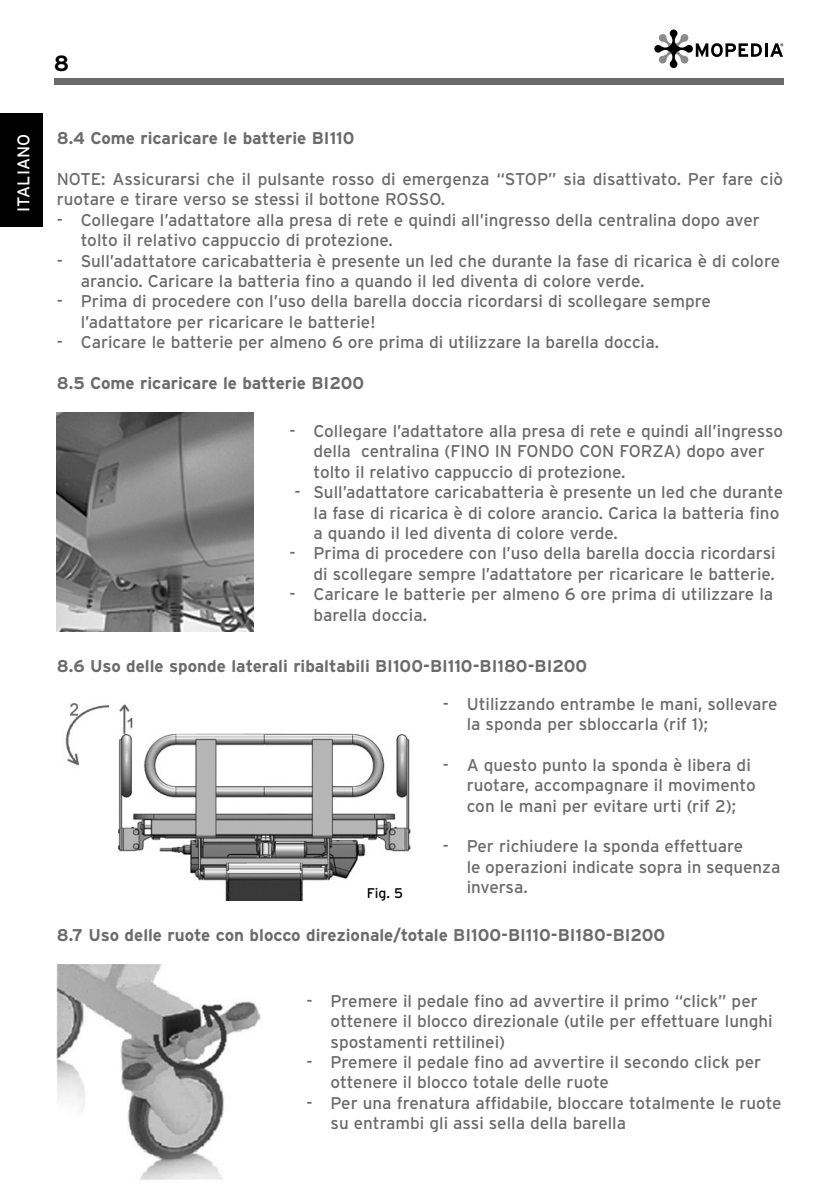
<style>
.page{position:relative;width:840px;height:1191px;background:#fff}
.page>*{position:absolute;margin:0;border:0;box-sizing:border-box;transform-origin:0 0}
.t1{font:700 22px "Interstate";color:#000}
.t2{font:17px/20.4px "Interstate";color:#6b6b6b}
.t3{font:700 17px "Interstate";color:#6b6b6b}
.t4{font:17px "Interstate";letter-spacing:.005em;color:#fff}
.t5{font:14px "Interstate";color:#000}
</style>
<div class="page">
<div style="left:54px;top:78px;width:728px;height:7px;background:#6b6b6b"></div>
<svg style="left:654px;top:29px;width:107px;height:39px"></svg>
<hr style="left:764px;top:43px;width:3px;height:14px;background:#000">
<svg style="left:770px;top:43px;width:12px;height:14px"></svg>
<div style="left:0;top:113px;width:43px;height:114px;background:#000"></div>
<img style="left:57px;top:413px;width:196px;height:218px">
<img style="left:65px;top:703px;width:346px;height:197px">
<img style="left:57px;top:964px;width:204px;height:216px">
<p class="t1" style="left:54px;top:51px;width:17px">8</p>
<p class="t4" style="left:14px;top:212px;width:79px;rotate:-90deg">ITALIANO</p>
<p class="t3" style="left:57px;top:129px;width:299px">8.4 Come ricaricare le batterie BI110</p>
<p class="t2" style="left:57px;top:169px;width:727px">NOTE: Assicurarsi che il pulsante rosso di emergenza “STOP” sia disattivato. Per fare ciò ruotare e tirare verso se stessi il bottone ROSSO.</p>
<p class="t2" style="left:81px;top:209px;width:680px;text-indent:-24px">- Collegare l’adattatore alla presa di rete e quindi all’ingresso della centralina dopo aver tolto il relativo cappuccio di protezione.</p>
<p class="t2" style="left:81px;top:250px;width:700px;text-indent:-24px">- Sull’adattatore caricabatteria è presente un led che durante la fase di ricarica è di colore arancio. Caricare la batteria fino a quando il led diventa di colore verde.</p>
<p class="t2" style="left:81px;top:291px;width:631px;text-indent:-24px">- Prima di procedere con l’uso della barella doccia ricordarsi di scollegare sempre l’adattatore per ricaricare le batterie!</p>
<p class="t2" style="left:57px;top:332px;width:603px">- Caricare le batterie per almeno 6 ore prima di utilizzare la barella doccia.</p>
<p class="t3" style="left:57px;top:373px;width:309px">8.5 Come ricaricare le batterie BI200</p>
<p class="t2" style="left:313px;top:421px;width:471px;text-indent:-24px">- Collegare l’adattatore alla presa di rete e quindi all’ingresso della centralina (FINO IN FONDO CON FORZA) dopo aver tolto il relativo cappuccio di protezione.</p>
<p class="t2" style="left:313px;top:482px;width:471px;text-indent:-19px">- Sull’adattatore caricabatteria è presente un led che durante la fase di ricarica è di colore arancio. Carica la batteria fino a quando il led diventa di colore verde.</p>
<p class="t2" style="left:289px;top:543px;width:487px;text-align:right">- Prima di procedere con l’uso della barella doccia ricordarsi di scollegare sempre l’adattatore per ricaricare le batterie.</p>
<p class="t2" style="left:313px;top:584px;width:461px;text-indent:-24px">- Caricare le batterie per almeno 6 ore prima di utilizzare la barella doccia.</p>
<p class="t3" style="left:57px;top:656px;width:531px">8.6 Uso delle sponde laterali ribaltabili BI100-BI110-BI180-BI200</p>
<p class="t2" style="left:466px;top:693px;width:312px;text-indent:-24px">- Utilizzando entrambe le mani, sollevare la sponda per sbloccarla (rif 1);</p>
<p class="t2" style="left:466px;top:754px;width:290px;text-indent:-24px">- A questo punto la sponda è libera di ruotare, accompagnare il movimento con le mani per evitare urti (rif 2);</p>
<p class="t2" style="left:466px;top:836px;width:315px;text-indent:-24px">- Per richiudere la sponda effettuare<br>le operazioni indicate sopra in sequenza inversa.</p>
<p class="t3" style="left:57px;top:925px;width:609px">8.7 Uso delle ruote con blocco direzionale/totale BI100-BI110-BI180-BI200</p>
<p class="t5" style="left:366px;top:885px;width:38px">Fig. 5</p>
<p class="t2" style="left:330px;top:990px;width:443px;text-indent:-24px">- Premere il pedale fino ad avvertire il primo “click” per ottenere il blocco direzionale (utile per effettuare lunghi spostamenti rettilinei)</p>
<p class="t2" style="left:330px;top:1051px;width:432px;text-indent:-24px">- Premere il pedale fino ad avvertire il secondo click per ottenere il blocco totale delle ruote</p>
<p class="t2" style="left:330px;top:1092px;width:452px;text-indent:-24px">- Per una frenatura affidabile, bloccare totalmente le ruote su entrambi gli assi sella della barella</p>
</div>
